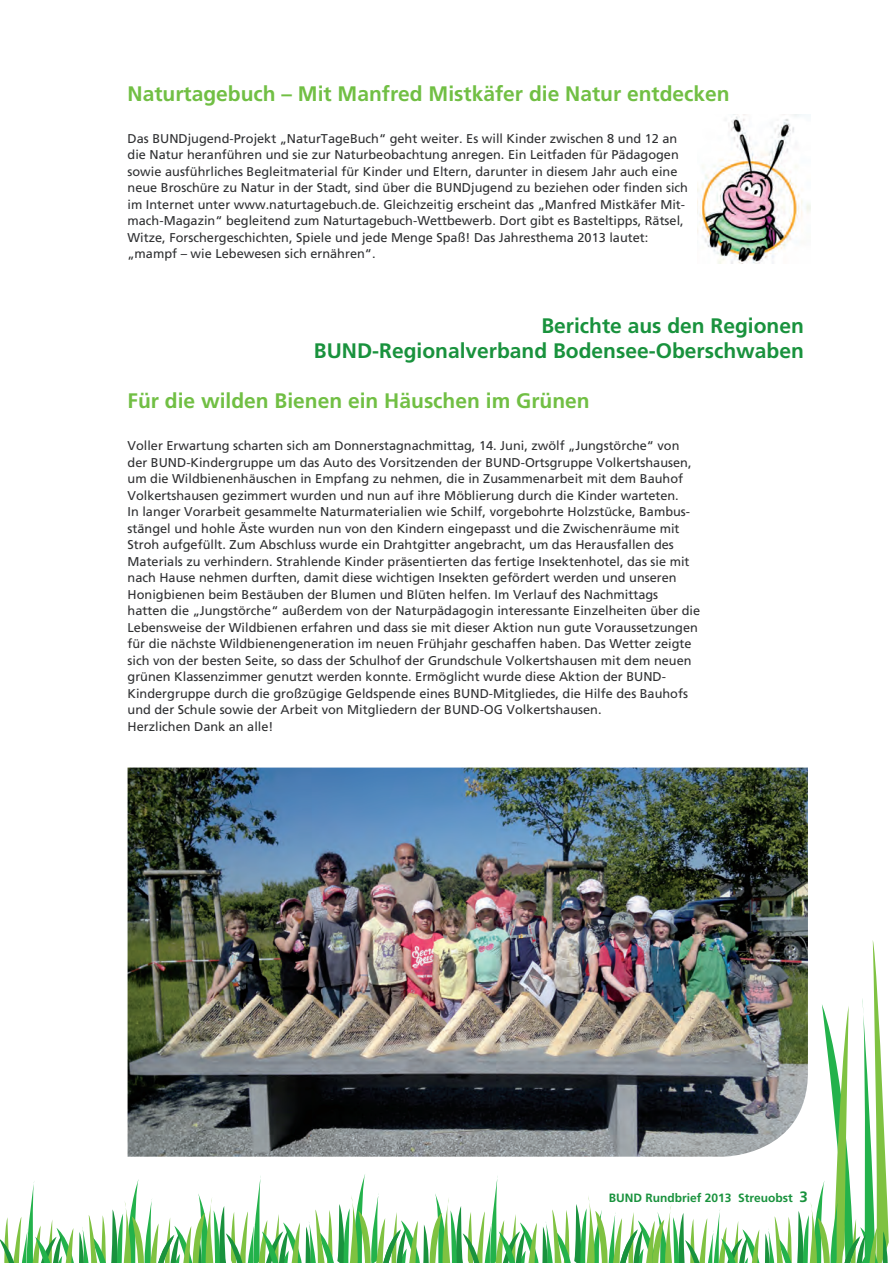
<style>
.page{position:relative;width:893px;height:1263px;background:#fff}
.page>*{position:absolute;margin:0;border:0;box-sizing:border-box;transform-origin:0 0}
.t1{font:700 21px "Frutiger";color:#71bf44}
.t2{font:700 21px/25.2px "Frutiger";color:#19923d;text-align:right}
.t3{font:12.75px/16.5px "Frutiger";color:#2f3032}
.t4{font:700 12px "Frutiger";color:#19923d}
.s1{font-size:15px}
</style>
<div class="page">
<svg style="left:0;top:940px;width:889px;height:323px"></svg>
<img style="left:128px;top:767px;width:680px;height:390px">
<img style="left:697px;top:115px;width:113px;height:149px">
<h1 class="t1" style="left:128px;top:81px;width:604px">Naturtagebuch – Mit Manfred Mistkäfer die Natur entdecken</h1>
<p class="t3" style="left:128px;top:130px;width:562px">Das BUNDjugend-Projekt „NaturTageBuch“ geht weiter. Es will Kinder zwischen 8 und 12 an die Natur heranführen und sie zur Naturbeobachtung anregen. Ein Leitfaden für Pädagogen sowie ausführliches Begleitmaterial für Kinder und Eltern, darunter in diesem Jahr auch eine neue Broschüre zu Natur in der Stadt, sind über die BUNDjugend zu beziehen oder finden sich im Internet unter www.naturtagebuch.de. Gleichzeitig erscheint das „Manfred Mistkäfer Mit&shy;mach-Magazin“ begleitend zum Naturtagebuch-Wettbewerb. Dort gibt es Basteltipps, Rätsel, Witze, Forschergeschichten, Spiele und jede Menge Spaß! Das Jahresthema 2013 lautet: „mampf – wie Lebewesen sich ernähren“.</p>
<h1 class="t2" style="left:314px;top:313px;width:492px">Berichte aus den Regionen<br>BUND-Regionalverband Bodensee-Oberschwaben</h1>
<h1 class="t1" style="left:128px;top:389px;width:464px">Für die wilden Bienen ein Häuschen im Grünen</h1>
<p class="t3" style="left:128px;top:437px;width:574px">Voller Erwartung scharten sich am Donnerstagnachmittag, 14. Juni, zwölf „Jungstörche“ von der BUND-Kindergruppe um das Auto des Vorsitzenden der BUND-Ortsgruppe Volkertshausen, um die Wildbienenhäuschen in Empfang zu nehmen, die in Zusammenarbeit mit dem Bauhof Volkertshausen gezimmert wurden und nun auf ihre Möblierung durch die Kinder warteten.<br>In langer Vorarbeit gesammelte Naturmaterialien wie Schilf, vorgebohrte Holzstücke, Bambus&shy;stängel und hohle Äste wurden nun von den Kindern eingepasst und die Zwischenräume mit Stroh aufgefüllt. Zum Abschluss wurde ein Drahtgitter angebracht, um das Herausfallen des Materials zu verhindern. Strahlende Kinder präsentierten das fertige Insektenhotel, das sie mit nach Hause nehmen durften, damit diese wichtigen Insekten gefördert werden und unseren Honigbienen beim Bestäuben der Blumen und Blüten helfen. Im Verlauf des Nachmittags hatten die „Jungstörche“ außerdem von der Naturpädagogin interessante Einzelheiten über die Lebensweise der Wildbienen erfahren und dass sie mit dieser Aktion nun gute Voraussetzungen für die nächste Wildbienengeneration im neuen Frühjahr geschaffen haben. Das Wetter zeigte sich von der besten Seite, so dass der Schulhof der Grundschule Volkertshausen mit dem neuen grünen Klassenzimmer genutzt werden konnte. Ermöglicht wurde diese Aktion der BUND-Kindergruppe durch die großzügige Geldspende eines BUND-Mitgliedes, die Hilfe des Bauhofs und der Schule sowie der Arbeit von Mitgliedern der BUND-OG Volkertshausen.<br>Herzlichen Dank an alle!</p>
<p class="t4" style="left:609px;top:1191px;width:201px">BUND Rundbrief 2013 Streuobst <span class="s1">3</span></p>
</div>
